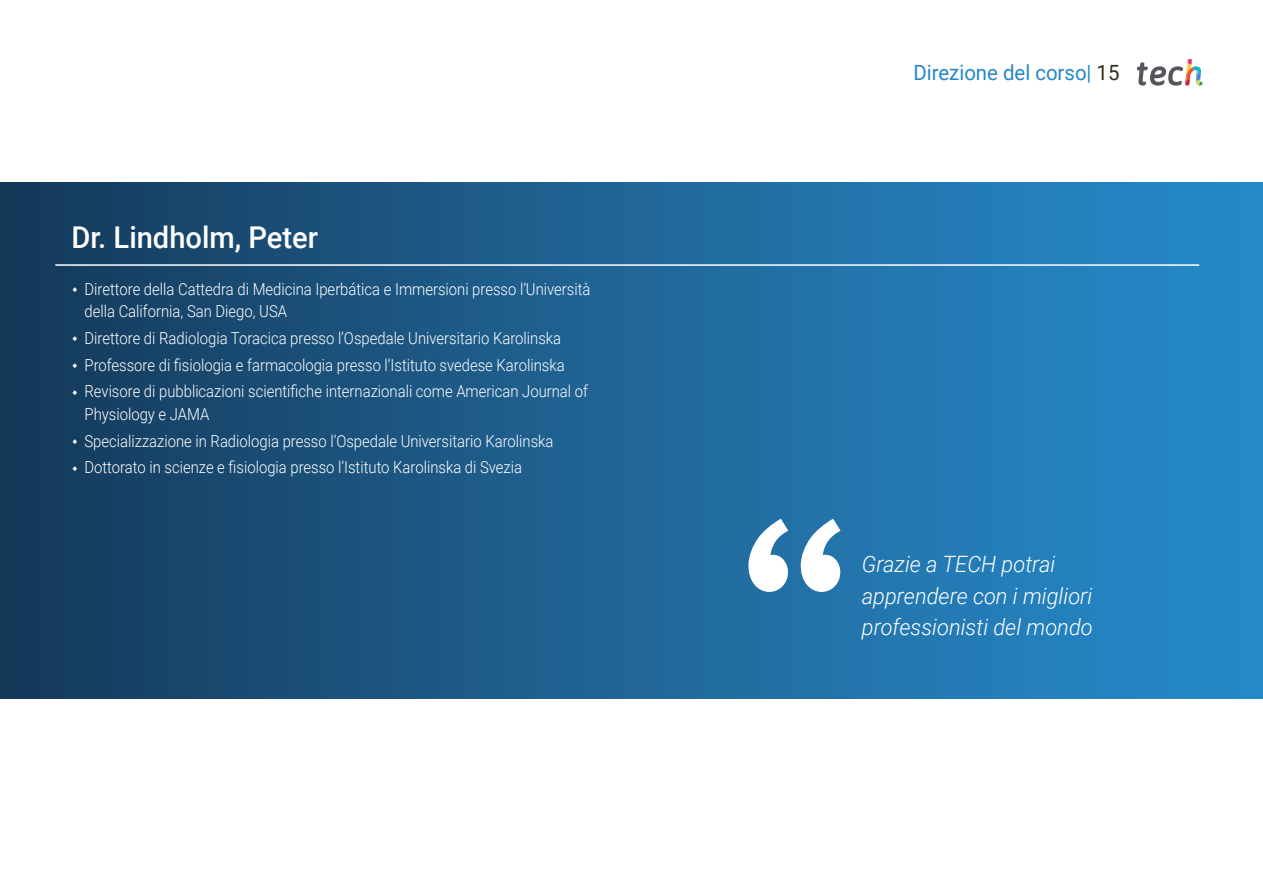
<style>
.page{position:relative;width:1263px;height:893px;background:#fff}
.page>*{position:absolute;margin:0;border:0;box-sizing:border-box;transform-origin:0 0}
.t1{font:500 30px "Roboto";color:#fff}
.t2{font:italic 300 22.5px/31.5px "Roboto";color:#fff}
.t3{font:21px "Roboto";color:#2488c9}
.t4{font:300 16.5px/26.7px "Roboto";color:#fff;scale:.9 1}
.s1{color:#2488c7}
.s2{color:#312e20}
</style>
<div class="page">
<div style="left:0;top:182px;width:1263px;height:516px;background:linear-gradient(to right,#163a5c,#288ecf)"></div>
<svg style="left:748px;top:519px;width:92px;height:73px"></svg>
<svg style="left:1137px;top:59px;width:65px;height:27px"></svg>
<hr style="left:55px;top:264px;width:1144px;height:2px;background:#fff">
<svg style="left:73px;top:287px;width:4px;height:5px"></svg>
<svg style="left:73px;top:336px;width:4px;height:5px"></svg>
<svg style="left:73px;top:363px;width:4px;height:5px"></svg>
<svg style="left:73px;top:390px;width:4px;height:5px"></svg>
<svg style="left:73px;top:439px;width:4px;height:5px"></svg>
<svg style="left:73px;top:466px;width:4px;height:5px"></svg>
<h1 class="t1" style="left:71px;top:216px;width:248px">Dr. Lindholm, Peter</h1>
<p class="t4" style="left:85px;top:277px;width:564px;line-height:22.5px">Direttore della Cattedra di Medicina Iperbática e Immersioni presso l’Università della California, San Diego, USA</p>
<p class="t4" style="left:85px;top:324px;width:561px">Direttore di Radiologia Toracica presso l’Ospedale Universitario Karolinska<br>Professore di fisiologia e farmacologia presso l’Istituto svedese Karolinska<br>Revisore di pubblicazioni scientifiche internazionali come American Journal of</p>
<p class="t4" style="left:85px;top:400px;width:523px">Physiology e JAMA<br>Specializzazione in Radiologia presso l’Ospedale Universitario Karolinska<br>Dottorato in scienze e fisiologia presso l’Istituto Karolinska di Svezia</p>
<p class="t3" style="left:913px;top:57px;width:207px">Direzione del corso<span class="s1">|</span> <span class="s2">15</span></p>
<h2 class="t2" style="left:862px;top:548px;width:233px">Grazie a TECH potrai apprendere con i migliori professionisti del mondo</h2>
</div>
